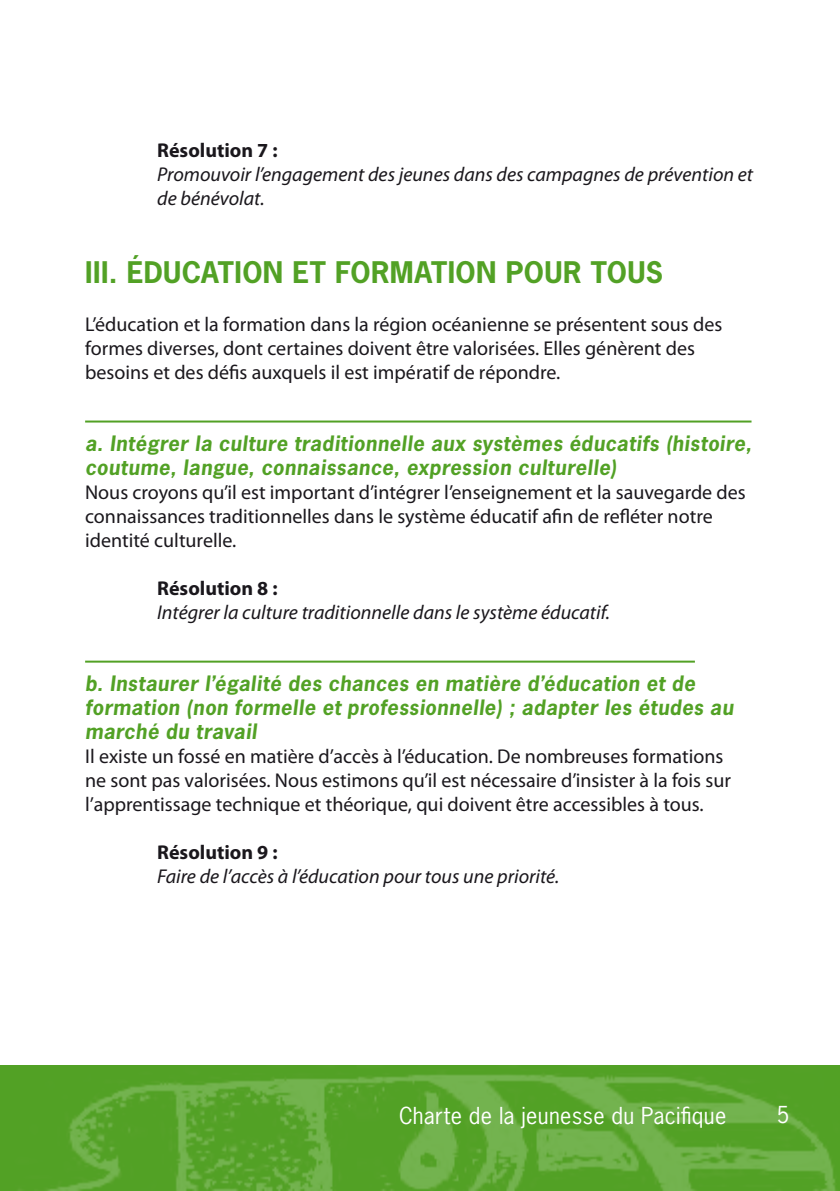
<style>
.page{position:relative;width:840px;height:1191px;background:#fff}
.page>*{position:absolute;margin:0;border:0;box-sizing:border-box;transform-origin:0 0}
.t1{font:700 28px "News Gothic Std";letter-spacing:.015em;color:#52a125}
.t2{font:22px "News Gothic Std";letter-spacing:.015em;color:#fff}
.t3{font:20px/24px "Myriad Pro";color:#1a171c}
.t4{font:italic 700 20px/24px "News Gothic Std";letter-spacing:.025em;color:#52a125}
.t5{font:italic 20px/24px "Myriad Pro";color:#1a171c}
.t6{font:700 20px "Myriad Pro";color:#1a171c}
</style>
<div class="page">
<img style="left:0;top:1065px;width:839px;height:126px">
<hr style="left:85px;top:420px;width:666px;height:2px;background:#52a125">
<hr style="left:85px;top:660px;width:609px;height:2px;background:#52a125">
<p class="t6" style="left:157px;top:137px;width:122px">Résolution 7 :</p>
<p class="t5" style="left:157px;top:162px;width:597px">Promouvoir l’engagement des jeunes dans des campagnes de prévention et de bénévolat.</p>
<h1 class="t1" style="left:85px;top:254px;width:307px">III . ÉDUCATION ET FORMA</h1>
<h1 class="t1" style="left:431px;top:254px;width:231px">TION POUR TOUS</h1>
<p class="t3" style="left:85px;top:312px;width:638px">L’éducation et la formation dans la région océanienne se présentent sous des formes diverses, dont certaines doivent être valorisées. Elles génèrent des besoins et des défis auxquels il est impératif de répondre.</p>
<p class="t4" style="left:85px;top:431px;width:667px">a. Intégrer la culture traditionnelle aux systèmes éducatifs (histoire, coutume, langue, connaissance, expression culturelle)</p>
<p class="t3" style="left:85px;top:480px;width:661px">Nous croyons qu’il est important d’intégrer l’enseignement et la sauvegarde des connaissances traditionnelles dans le système éducatif afin de refléter notre identité culturelle.</p>
<p class="t6" style="left:157px;top:575px;width:122px">Résolution 8 :</p>
<p class="t5" style="left:157px;top:600px;width:454px">Intégrer la culture traditionnelle dans le système éducatif.</p>
<p class="t4" style="left:85px;top:671px;width:649px">b. Instaurer l’égalité des chances en matière d’éducation et de formation (non formelle et professionnelle) ; adapter les études au marché du travail</p>
<p class="t3" style="left:85px;top:744px;width:647px">Il existe un fossé en matière d’accès à l’éducation. De nombreuses formations ne sont pas valorisées. Nous estimons qu’il est nécessaire d’insister à la fois sur l’apprentissage technique et théorique, qui doivent être accessibles à tous.</p>
<p class="t6" style="left:157px;top:839px;width:122px">Résolution 9 :</p>
<p class="t5" style="left:157px;top:864px;width:403px">Faire de l’accès à l’éducation pour tous une priorité.</p>
<p class="t2" style="left:399px;top:1101px;width:328px">Charte de la jeunesse du Pacifique</p>
</div>
